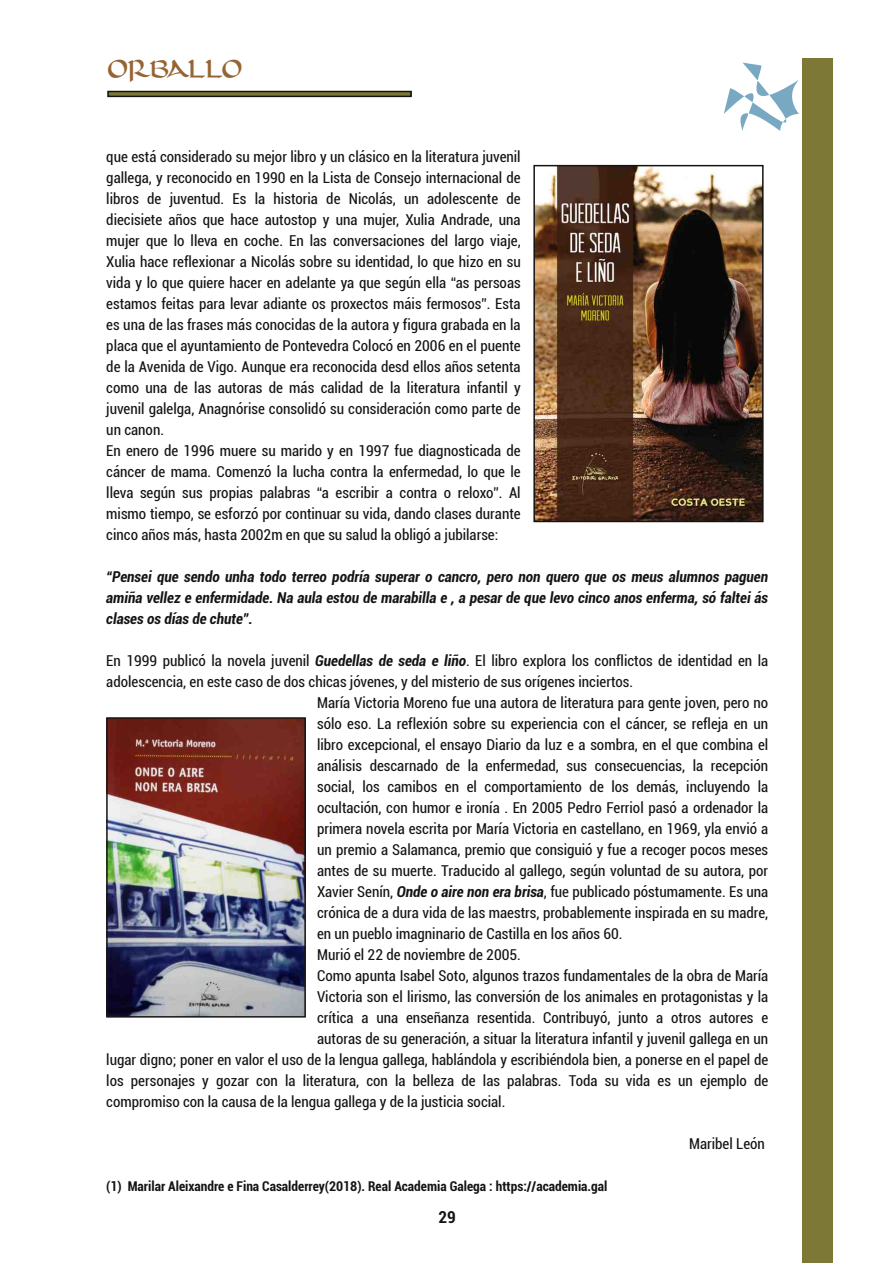
<style>
.page{position:relative;width:893px;height:1263px;background:#fff}
.page>*{position:absolute;margin:0;border:0;box-sizing:border-box;transform-origin:0 0}
.t1{font:30px "Dorovar FLF Carolus";letter-spacing:-.035em;color:#966432}
.t2{font:700 condensed 16.5px "Roboto";color:#161413}
.t3{font:condensed 15px/21px "Roboto";color:#161413}
.t4{font:italic 700 condensed 15px/21px "Roboto";color:#161413;text-align:justify}
.t5{font:700 condensed 13.5px "Roboto";color:#161413}
.s1{font-weight:700;font-style:italic}
</style>
<div class="page">
<div style="left:802px;top:59px;width:30px;height:1204px;background:#7e7837"></div>
<svg style="left:724px;top:63px;width:109px;height:117px"></svg>
<div style="left:107px;top:91px;width:305px;height:6px;border:2px solid #161413"></div>
<img style="left:109px;top:720px;width:194px;height:294px">
<div style="left:106px;top:717px;width:200px;height:300px;border:2px solid #161413"></div>
<img style="left:536px;top:168px;width:225px;height:351px">
<div style="left:533px;top:165px;width:231px;height:357px;border:2px solid #161413"></div>
<h1 class="t1" style="left:108px;top:53px;width:136px">ORBALLO</h1>
<p class="t3" style="left:106px;top:146px;width:416px">que está considerado su mejor libro y un clásico en la literatura juvenil gallega, y reconocido en 1990 en la Lista de Consejo internacional de libros de juventud. Es la historia de Nicolás, un adolescente de diecisiete años que hace autostop y una mujer, Xulia Andrade, una mujer que lo lleva en coche. En las conversaciones del largo viaje, Xulia hace reflexionar a Nicolás sobre su identidad, lo que hizo en su vida y lo que quiere hacer en adelante ya que según ella “as persoas estamos feitas para levar adiante os proxectos máis fermosos”. Esta es una de las frases más conocidas de la autora y figura grabada en la placa que el ayuntamiento de Pontevedra Colocó en 2006 en el puente de la Avenida de Vigo. Aunque era reconocida desd ellos años setenta como una de las autoras de más calidad de la literatura infantil y juvenil galelga, Anagnórise consolidó su consideración como parte de un canon.<br>En enero de 1996 muere su marido y en 1997 fue diagnosticada de cáncer de mama. Comenzó la lucha contra la enfermedad, lo que le lleva según sus propias palabras “a escribir a contra o reloxo”. Al mismo tiempo, se esforzó por continuar su vida, dando clases durante cinco años más, hasta 2002m en que su salud la obligó a jubilarse:</p>
<p class="t4" style="left:106px;top:566px;width:663px">“Pensei que sendo unha todo terreo podría superar o cancro, pero non quero que os meus alumnos paguen amiña vellez e enfermidade. Na aula estou de marabilla e , a pesar de que levo cinco anos enferma, só faltei ás clases os días de chute”.</p>
<p class="t3" style="left:106px;top:650px;width:663px">En 1999 publicó la novela juvenil <span class="s1">Guedellas de seda e liño</span>. El libro explora los conflictos de identidad en la</p>
<p class="t3" style="left:106px;top:671px;width:528px">adolescencia, en este caso de dos chicas jóvenes, y del misterio de sus orígenes inciertos.</p>
<p class="t3" style="left:317px;top:692px;width:453px">María Victoria Moreno fue una autora de literatura para gente joven, pero no</p>
<p class="t3" style="left:317px;top:713px;width:453px">sólo eso. La reflexión sobre su experiencia con el cáncer, se refleja en un</p>
<p class="t3" style="left:317px;top:734px;width:453px">libro excepcional, el ensayo Diario da luz e a sombra, en el que combina el</p>
<p class="t3" style="left:317px;top:755px;width:453px">análisis descarnado de la enfermedad, sus consecuencias, la recepción</p>
<p class="t3" style="left:317px;top:776px;width:453px">social, los camibos en el comportamiento de los demás, incluyendo la</p>
<p class="t3" style="left:317px;top:797px;width:453px">ocultación, con humor e ironía . En 2005 Pedro Ferriol pasó a ordenador la</p>
<p class="t3" style="left:317px;top:818px;width:453px">primera novela escrita por María Victoria en castellano, en 1969, yla envió a</p>
<p class="t3" style="left:317px;top:839px;width:453px">un premio a Salamanca, premio que consiguió y fue a recoger pocos meses</p>
<p class="t3" style="left:317px;top:860px;width:453px">antes de su muerte. Traducido al gallego, según voluntad de su autora, por</p>
<p class="t3" style="left:317px;top:881px;width:453px">Xavier Senín, <span class="s1">Onde o aire non era brisa</span>, fue publicado póstumamente. Es una</p>
<p class="t3" style="left:317px;top:902px;width:453px">crónica de a dura vida de las maestrs, probablemente inspirada en su madre,</p>
<p class="t3" style="left:317px;top:923px;width:307px">en un pueblo imagninario de Castilla en los años 60.</p>
<p class="t3" style="left:317px;top:944px;width:205px">Murió el 22 de noviembre de 2005.</p>
<p class="t3" style="left:317px;top:965px;width:453px">Como apunta Isabel Soto, algunos trazos fundamentales de la obra de María</p>
<p class="t3" style="left:317px;top:986px;width:453px">Victoria son el lirismo, las conversión de los animales en protagonistas y la</p>
<p class="t3" style="left:317px;top:1007px;width:453px">crítica a una enseñanza resentida. Contribuyó, junto a otros autores e</p>
<p class="t3" style="left:317px;top:1028px;width:453px">autoras de su generación, a situar la literatura infantil y juvenil gallega en un</p>
<p class="t3" style="left:106px;top:1049px;width:663px">lugar digno; poner en valor el uso de la lengua gallega, hablándola y escribiéndola bien, a ponerse en el papel de</p>
<p class="t3" style="left:106px;top:1070px;width:663px">los personajes y gozar con la literatura, con la belleza de las palabras. Toda su vida es un ejemplo de</p>
<p class="t3" style="left:106px;top:1091px;width:401px">compromiso con la causa de la lengua gallega y de la justicia social.</p>
<p class="t3" style="left:689px;top:1133px;width:77px">Maribel León</p>
<p class="t5" style="left:106px;top:1178px;width:503px">(1) Marilar Aleixandre e Fina Casalderrey(2018). Real Academia Galega : https://academia.gal</p>
<p class="t2" style="left:439px;top:1207px;width:19px">29</p>
</div>
